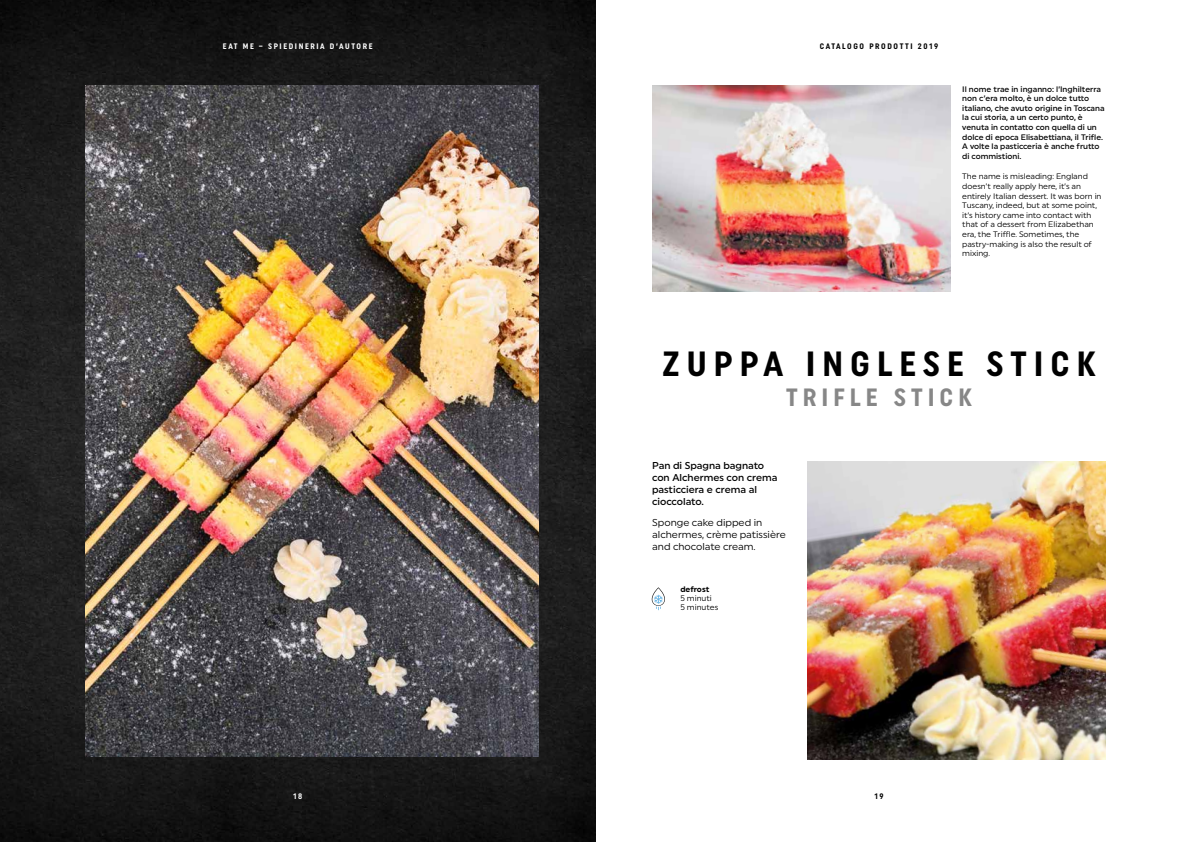
<style>
.page{position:relative;width:1191px;height:842px;background:#fff}
.page>*{position:absolute;margin:0;border:0;box-sizing:border-box;transform-origin:0 0}
.t1{font:700 35px "Uniform Condensed";letter-spacing:.2em;color:#000}
.t2{font:700 25px "Uniform Condensed";letter-spacing:.2em;color:#878787}
.t3{font:500 10px/12px "Uniform";color:#000}
.t4{font:10px/12px "Uniform";color:#000}
.t5{font:8px/9.6px "Uniform";color:#000}
.t6{font:500 8px/9.6px "Uniform";color:#000}
.t7{font:700 8px "Uniform Condensed";letter-spacing:.2em;color:#fff}
.t8{font:700 8px "Uniform Condensed";letter-spacing:.2em;color:#000}
.t9{font:700 8px "Uniform";letter-spacing:-.005em;color:#000}
</style>
<div class="page">
<img style="left:0;top:0;width:595px;height:842px">
<img style="left:85px;top:85px;width:454px;height:672px">
<img style="left:807px;top:461px;width:299px;height:299px">
<img style="left:652px;top:85px;width:299px;height:206px">
<svg style="left:652px;top:587px;width:13px;height:23px"></svg>
<p class="t7" style="left:223px;top:41px;width:151px">EAT ME – SPIEDINERIA D’AUTORE</p>
<p class="t7" style="left:293px;top:792px;width:11px">18</p>
<p class="t8" style="left:820px;top:41px;width:120px">CATALOGO PRODOTTI 2019</p>
<p class="t6" style="left:962px;top:84px;width:144px">Il nome trae in inganno: l’Inghilterra non c’era molto, è un dolce tutto italiano, che avuto origine in Toscana la cui storia, a un certo punto, è venuta in contatto con quella di un dolce di epoca Elisabettiana, il Trifle.<br>A volte la pasticceria è anche frutto di commistioni.</p>
<p class="t5" style="left:962px;top:172px;width:141px">The name is misleading: England doesn’t really apply here, it’s an entirely Italian dessert. It was born in<br>Tuscany, indeed, but at some point, it’s history came into contact with that of a dessert from Elizabethan era, the Triffle. Sometimes, the pastry-making is also the result of mixing.</p>
<h1 class="t1" style="left:662px;top:342px;width:435px">ZUPPA INGLESE STICK</h1>
<h2 class="t2" style="left:786px;top:382px;width:187px">TRIFLE STICK</h2>
<p class="t3" style="left:652px;top:460px;width:127px">Pan di Spagna bagnato con Alchermes con crema pasticciera e crema al cioccolato.</p>
<p class="t4" style="left:652px;top:516px;width:135px">Sponge cake dipped in alchermes, crème patissière and chocolate cream.</p>
<p class="t9" style="left:680px;top:584px;width:30px">defrost</p>
<p class="t5" style="left:680px;top:593px;width:39px;line-height:9px">5 minuti<br>5 minutes</p>
<p class="t8" style="left:874px;top:792px;width:11px">19</p>
</div>
